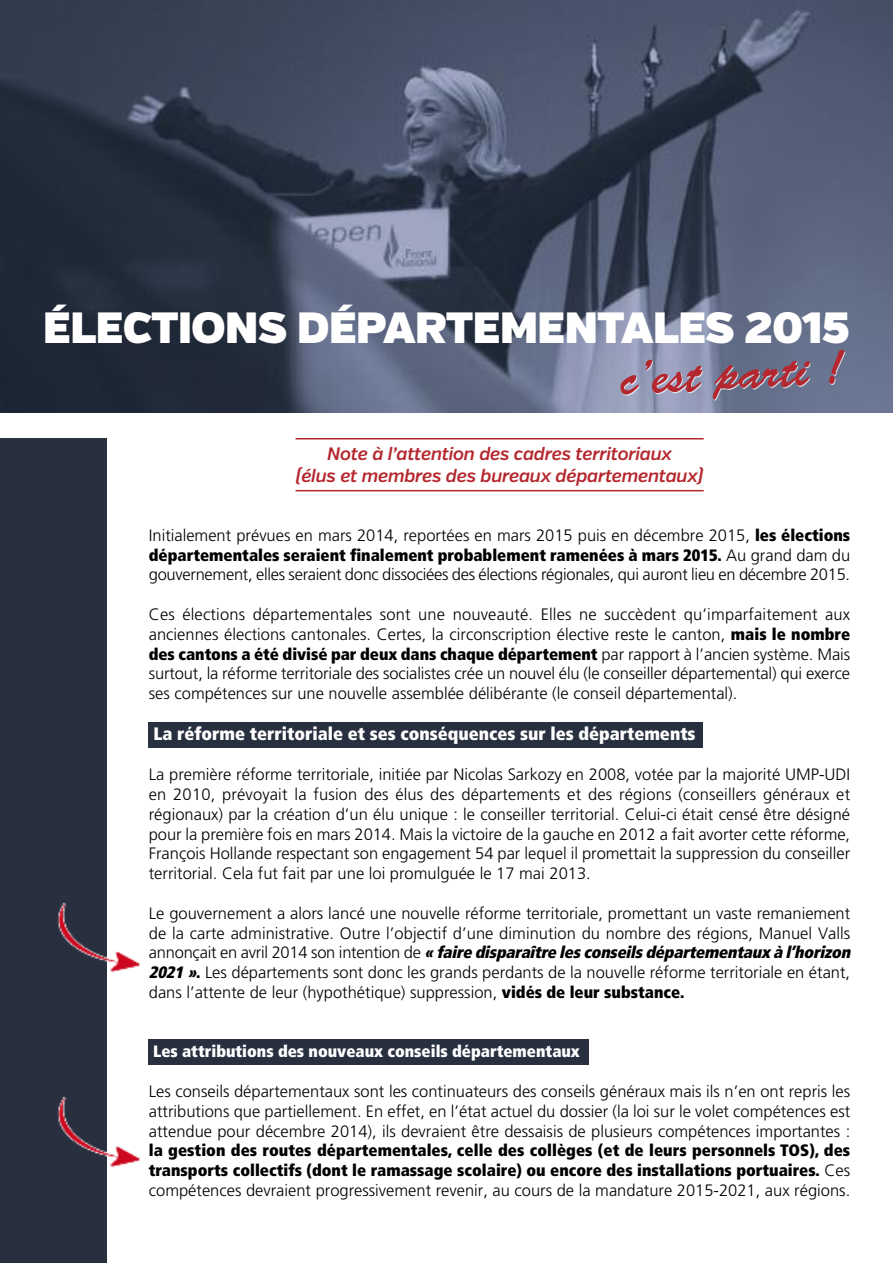
<style>
.page{position:relative;width:893px;height:1263px;background:#fff}
.page>*{position:absolute;margin:0;border:0;box-sizing:border-box;transform-origin:0 0}
.t1{font:48px "Brush Script Std";color:#b5272e}
.t2{font:43.65px "Verb Ultra";letter-spacing:-.01em;color:#fff}
.t3{font:italic 600 18px/22.4px "Verb";letter-spacing:-.015em;color:#b5272e;text-align:center}
.t4{font:900 condensed 18px "Frutiger LT";color:#fff}
.t5{font:300 16.5px/19.8px "Frutiger LT";color:#000;text-align:justify}
.t6{font:900 condensed 16.5px/19.8px "Frutiger LT";color:#000;text-align:justify}
.t7{font:900 condensed 16.5px "Frutiger LT";color:#fff}
.s1{font-weight:900;font-stretch:condensed}
.s2{font-weight:900;font-style:italic;font-stretch:condensed}
.s3{font-weight:300;font-stretch:normal}
</style>
<div class="page">
<img style="left:0;top:0;width:893px;height:412px">
<img style="left:621px;top:361px;width:189px;height:40px">
<div style="left:149px;top:722px;width:553px;height:26px;background:#282f3f"></div>
<div style="left:149px;top:1039px;width:439px;height:26px;background:#282f3f"></div>
<div style="left:0;top:438px;width:106px;height:825px;background:#282f3f"></div>
<hr style="left:296px;top:490px;width:408px;height:1px;background:#b5272e">
<hr style="left:296px;top:438px;width:408px;height:1px;background:#b5272e">
<img style="left:54px;top:900px;width:86px;height:74px">
<img style="left:54px;top:1094px;width:86px;height:75px">
<h2 class="t2" style="left:43px;top:312px;width:808px">ÉLECTIONS DÉPARTEMENTALES 2015</h2>
<h1 class="t1" style="left:619px;top:362px;width:225px;rotate:-3deg">c’est parti !</h1>
<p class="t3" style="left:296px;top:444px;width:409px">Note à l’attention des cadres territoriaux<br>(élus et membres des bureaux départementaux)</p>
<p class="t5" style="left:149px;top:525px;width:703px">Initialement prévues en mars 2014, reportées en mars 2015 puis en décembre 2015, <span class="s1">les élections départementales seraient finalement probablement ramenées à mars 2015.</span> Au grand dam du gouvernement, elles seraient donc dissociées des élections régionales, qui auront lieu en décembre 2015.</p>
<p class="t5" style="left:149px;top:605px;width:703px">Ces élections départementales sont une nouveauté. Elles ne succèdent qu’imparfaitement aux anciennes élections cantonales. Certes, la circonscription élective reste le canton, <span class="s1">mais le nombre des cantons a été divisé par deux dans chaque département</span> par rapport à l’ancien système. Mais surtout, la réforme territoriale des socialistes crée un nouvel élu (le conseiller départemental) qui exerce ses compétences sur une nouvelle assemblée délibérante (le conseil départemental).</p>
<p class="t4" style="left:153px;top:723px;width:544px">La réforme territoriale et ses conséquences sur les départements</p>
<p class="t5" style="left:149px;top:765px;width:703px">La première réforme territoriale, initiée par Nicolas Sarkozy en 2008, votée par la majorité UMP-UDI en 2010, prévoyait la fusion des élus des départements et des régions (conseillers généraux et régionaux) par la création d’un élu unique : le conseiller territorial. Celui-ci était censé être désigné pour la première fois en mars 2014. Mais la victoire de la gauche en 2012 a fait avorter cette réforme, François Hollande respectant son engagement 54 par lequel il promettait la suppression du conseiller territorial. Cela fut fait par une loi promulguée le 17 mai 2013.</p>
<p class="t5" style="left:149px;top:903px;width:707px;text-align:left">Le gouvernement a alors lancé une nouvelle réforme territoriale, promettant un vaste remaniement de la carte administrative. Outre l’objectif d’une diminution du nombre des régions, Manuel Valls a n n o n ç a i t e n a v r i l 2 0 1 4 s o n i n t e n t i o n d e <span class="s2">« faire disparaître les conseils départementaux à l’horizon 2021»</span><span class="s1">.</span> Les départements sont donc les grands perdants de la nouvelle réforme territoriale en étant, dans l’attente de leur (hypothétique) suppression, <span class="s1">vidés de leur substance.</span></p>
<p class="t7" style="left:153px;top:1042px;width:428px">Les attributions des nouveaux conseils départementaux</p>
<p class="t5" style="left:149px;top:1082px;width:703px">Les conseils départementaux sont les continuateurs des conseils généraux mais ils n’en ont repris les attributions que partiellement. En effet, en l’état actuel du dossier (la loi sur le volet compétences est attendue pour décembre 2014), ils devraient être dessaisis de plusieurs compétences importantes :</p>
<p class="t6" style="left:149px;top:1141px;width:703px">la gestion des routes départementales, celle des collèges (et de leurs personnels TOS), des transports collectifs (dont le ramassage scolaire) ou encore des installations portuaires. <span class="s3">Ces compétences devraient progressivement revenir, au cours de la mandature 2015-2021, aux régions.</span></p>
</div>
